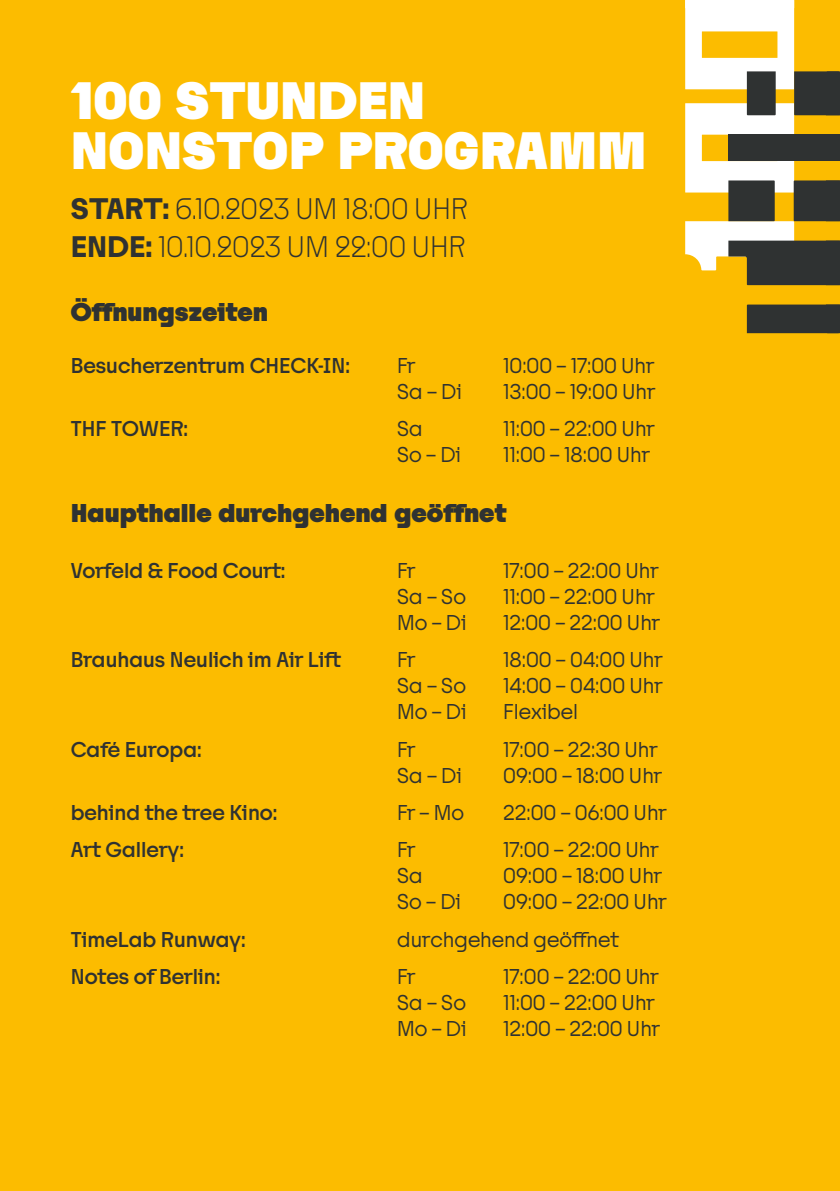
<style>
.page{position:relative;width:840px;height:1191px;background:#fff}
.page>*{position:absolute;margin:0;border:0;box-sizing:border-box;transform-origin:0 0}
.t1{font:900 49px/50px "TRY Tosh B";color:#fff}
.t2{font:300 27.6px/38.4px "TRY Tosh B";color:#2f3232}
.t3{font:900 24px "TRY Tosh A";color:#2f3232}
.t4{font:20px "TRY Tosh A";color:#2f3232}
.t5{font:500 20px "TRY Tosh A";color:#2f3232}
.s1{font-weight:700}
</style>
<div class="page">
<div style="left:0;top:0;width:839px;height:1191px;background:#fcbc00"></div>
<div style="left:746px;top:304px;width:93px;height:29px;background:#2f3232"></div>
<svg style="left:685px;top:0;width:154px;height:285px"></svg>
<h1 class="t1" style="left:71px;top:77px;width:577px">100 STUNDEN<br>NONSTOP PROGRAMM</h1>
<h2 class="t2" style="left:71px;top:190px;width:399px"><span class="s1">START:</span> 6.10.2023 UM 18:00 UHR<br><span class="s1">ENDE:</span> 10.10.2023 UM 22:00 UHR</h2>
<p class="t3" style="left:71px;top:298px;width:199px">Öffnungszeiten</p>
<p class="t5" style="left:71px;top:354px;width:280px">Besucherzentrum CHECK-IN:</p>
<p class="t4" style="left:397px;top:354px;width:20px">Fr</p>
<p class="t4" style="left:503px;top:354px;width:153px">10:00 – 17:00 Uhr</p>
<p class="t4" style="left:397px;top:380px;width:66px">Sa – Di</p>
<p class="t4" style="left:503px;top:380px;width:153px">13:00 – 19:00 Uhr</p>
<p class="t5" style="left:71px;top:417px;width:119px">THF TOWER:</p>
<p class="t4" style="left:397px;top:417px;width:27px">Sa</p>
<p class="t4" style="left:503px;top:417px;width:153px">11:00 – 22:00 Uhr</p>
<p class="t4" style="left:397px;top:443px;width:65px">So – Di</p>
<p class="t4" style="left:503px;top:443px;width:148px">11:00 – 18:00 Uhr</p>
<p class="t3" style="left:71px;top:499px;width:437px">Haupthalle durchgehend geöffnet</p>
<p class="t5" style="left:71px;top:559px;width:216px">Vorfeld &amp; Food Court:</p>
<p class="t4" style="left:397px;top:559px;width:20px">Fr</p>
<p class="t4" style="left:503px;top:559px;width:157px">17:00 – 22:00 Uhr</p>
<p class="t4" style="left:397px;top:585px;width:70px">Sa – So</p>
<p class="t4" style="left:503px;top:585px;width:153px">11:00 – 22:00 Uhr</p>
<p class="t4" style="left:397px;top:611px;width:71px">Mo – Di</p>
<p class="t4" style="left:503px;top:611px;width:158px">12:00 – 22:00 Uhr</p>
<p class="t5" style="left:71px;top:649px;width:271px">Brauhaus Neulich im Air Lift</p>
<p class="t4" style="left:397px;top:649px;width:20px">Fr</p>
<p class="t4" style="left:503px;top:649px;width:161px">18:00 – 04:00 Uhr</p>
<p class="t4" style="left:397px;top:675px;width:70px">Sa – So</p>
<p class="t4" style="left:503px;top:675px;width:161px">14:00 – 04:00 Uhr</p>
<p class="t4" style="left:397px;top:701px;width:71px">Mo – Di</p>
<p class="t4" style="left:503px;top:701px;width:76px">Flexibel</p>
<p class="t5" style="left:71px;top:738px;width:132px">Café Europa:</p>
<p class="t4" style="left:397px;top:738px;width:20px">Fr</p>
<p class="t4" style="left:503px;top:738px;width:156px">17:00 – 22:30 Uhr</p>
<p class="t4" style="left:397px;top:764px;width:66px">Sa – Di</p>
<p class="t4" style="left:503px;top:764px;width:160px">09:00 – 18:00 Uhr</p>
<p class="t5" style="left:71px;top:801px;width:208px">behind the tree Kino:</p>
<p class="t4" style="left:397px;top:801px;width:69px">Fr – Mo</p>
<p class="t4" style="left:503px;top:801px;width:165px">22:00 – 06:00 Uhr</p>
<p class="t5" style="left:71px;top:839px;width:115px">Art Gallery:</p>
<p class="t4" style="left:397px;top:839px;width:20px">Fr</p>
<p class="t4" style="left:503px;top:839px;width:157px">17:00 – 22:00 Uhr</p>
<p class="t4" style="left:397px;top:865px;width:27px">Sa</p>
<p class="t4" style="left:503px;top:865px;width:160px">09:00 – 18:00 Uhr</p>
<p class="t4" style="left:397px;top:891px;width:65px">So – Di</p>
<p class="t4" style="left:503px;top:891px;width:165px">09:00 – 22:00 Uhr</p>
<p class="t5" style="left:71px;top:928px;width:176px">TimeLab Runway:</p>
<p class="t4" style="left:397px;top:928px;width:223px">durchgehend geöffnet</p>
<p class="t5" style="left:71px;top:965px;width:151px">Notes of Berlin:</p>
<p class="t4" style="left:397px;top:965px;width:20px">Fr</p>
<p class="t4" style="left:503px;top:965px;width:157px">17:00 – 22:00 Uhr</p>
<p class="t4" style="left:397px;top:991px;width:70px">Sa – So</p>
<p class="t4" style="left:503px;top:991px;width:153px">11:00 – 22:00 Uhr</p>
<p class="t4" style="left:397px;top:1017px;width:71px">Mo – Di</p>
<p class="t4" style="left:503px;top:1017px;width:158px">12:00 – 22:00 Uhr</p>
</div>
